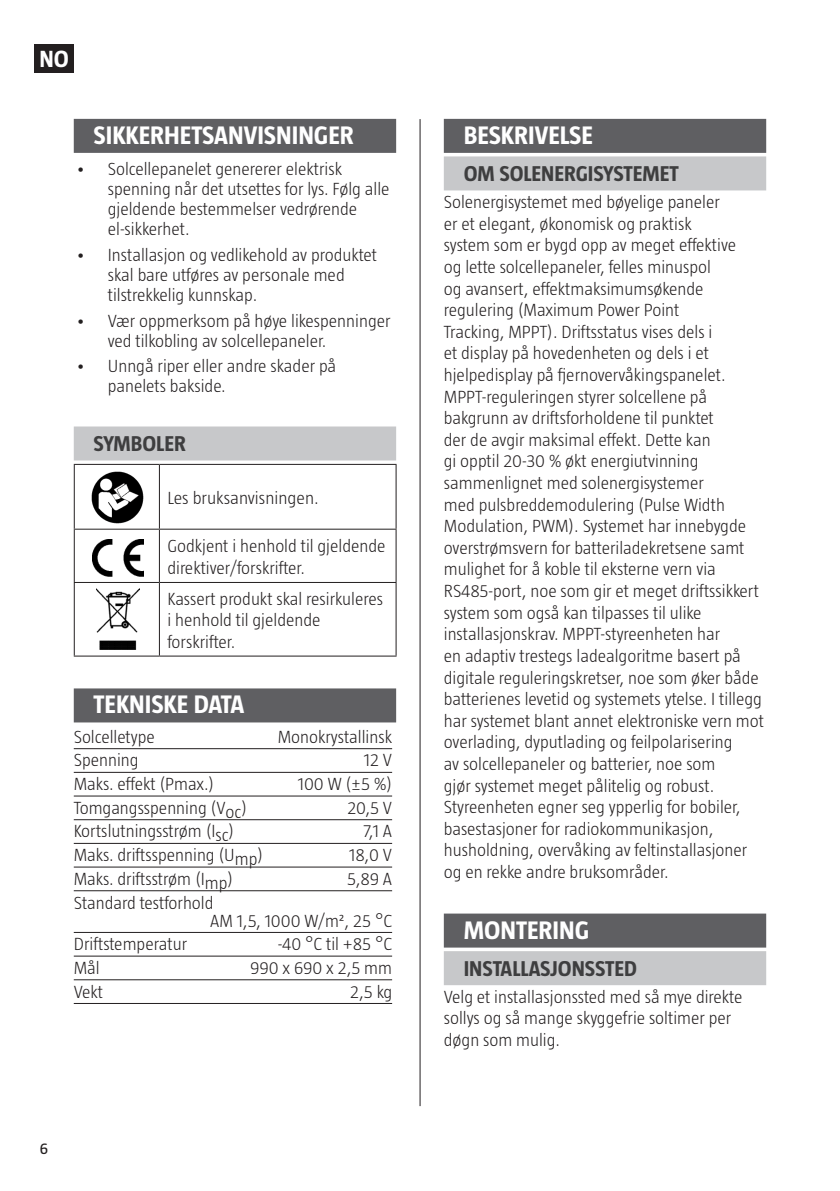
<style>
.page{position:relative;width:840px;height:1191px;background:#fff}
.page>*{position:absolute;margin:0;border:0;box-sizing:border-box;transform-origin:0 0}
.t1{font:700 26px "Taz";color:#fff}
.t2{font:700 24px "Taz";color:#fff}
.t3{font:700 22px "Taz";color:#3e3e3f}
.t4{font:300 18px/21.6px "Taz";color:#231f20}
.t5{font:16px "Taz";color:#231f20}
</style>
<div class="page">
<div style="left:35px;top:44px;width:39px;height:29px;background:#231f20"></div>
<hr style="left:419px;top:119px;width:1px;height:987px;background:#231f20">
<div style="left:443px;top:119px;width:322px;height:34px;background:#5f5f62"></div>
<div style="left:443px;top:156px;width:322px;height:34px;background:#c7c8ca"></div>
<div style="left:443px;top:913px;width:322px;height:34px;background:#5f5f62"></div>
<div style="left:443px;top:951px;width:322px;height:34px;background:#c7c8ca"></div>
<div style="left:74px;top:119px;width:322px;height:34px;background:#5f5f62"></div>
<div style="left:74px;top:426px;width:322px;height:34px;background:#c7c8ca"></div>
<div style="left:74px;top:688px;width:322px;height:34px;background:#5f5f62"></div>
<hr style="left:74px;top:748px;width:318px;height:1px;background:#231f20">
<hr style="left:74px;top:772px;width:318px;height:1px;background:#231f20">
<hr style="left:74px;top:795px;width:318px;height:1px;background:#231f20">
<hr style="left:74px;top:819px;width:318px;height:1px;background:#231f20">
<hr style="left:74px;top:843px;width:318px;height:1px;background:#231f20">
<hr style="left:74px;top:866px;width:318px;height:1px;background:#231f20">
<hr style="left:74px;top:890px;width:318px;height:1px;background:#231f20">
<hr style="left:74px;top:932px;width:318px;height:1px;background:#231f20">
<hr style="left:74px;top:955px;width:318px;height:1px;background:#231f20">
<hr style="left:74px;top:979px;width:318px;height:1px;background:#231f20">
<hr style="left:74px;top:1003px;width:318px;height:1px;background:#231f20">
<hr style="left:74px;top:464px;width:85px;height:1px;background:#231f20">
<hr style="left:159px;top:464px;width:237px;height:1px;background:#231f20">
<hr style="left:74px;top:465px;width:1px;height:63px;background:#231f20">
<hr style="left:159px;top:465px;width:1px;height:63px;background:#231f20">
<hr style="left:395px;top:465px;width:1px;height:63px;background:#231f20">
<hr style="left:74px;top:528px;width:85px;height:1px;background:#231f20">
<hr style="left:74px;top:529px;width:1px;height:53px;background:#231f20">
<hr style="left:159px;top:528px;width:237px;height:1px;background:#231f20">
<hr style="left:159px;top:529px;width:1px;height:53px;background:#231f20">
<hr style="left:395px;top:529px;width:1px;height:53px;background:#231f20">
<hr style="left:74px;top:582px;width:85px;height:1px;background:#231f20">
<hr style="left:74px;top:583px;width:1px;height:72px;background:#231f20">
<hr style="left:159px;top:582px;width:237px;height:1px;background:#231f20">
<hr style="left:159px;top:583px;width:1px;height:72px;background:#231f20">
<hr style="left:395px;top:583px;width:1px;height:72px;background:#231f20">
<hr style="left:74px;top:655px;width:85px;height:1px;background:#231f20">
<hr style="left:159px;top:655px;width:237px;height:1px;background:#231f20">
<img style="left:91px;top:471px;width:52px;height:52px">
<img style="left:92px;top:540px;width:51px;height:36px">
<img style="left:96px;top:588px;width:43px;height:61px">
<h2 class="t2" style="left:39px;top:45px;width:31px">NO</h2>
<h1 class="t1" style="left:94px;top:120px;width:261px">SIKKERHETSANVISNINGER</h1>
<p class="t4" style="left:108px;top:159px;width:283px;line-height:20px;text-indent:-32px">• Solcellepanelet genererer elektrisk spenning når det utsettes for lys. Følg alle gjeldende bestemmelser vedrørende el-sikkerhet.</p>
<p class="t4" style="left:108px;top:244px;width:270px;line-height:20px;text-indent:-32px">• Installasjon og vedlikehold av produktet skal bare utføres av personale med tilstrekkelig kunnskap.</p>
<p class="t4" style="left:108px;top:310px;width:284px;line-height:20px;text-indent:-32px">• Vær oppmerksom på høye likespenninger ved tilkobling av solcellepaneler.</p>
<p class="t4" style="left:108px;top:356px;width:230px;line-height:20px;text-indent:-32px">• Unngå riper eller andre skader på panelets bakside.</p>
<p class="t3" style="left:94px;top:431px;width:94px">SYMBOLER</p>
<p class="t4" style="left:167px;top:487px;width:153px">Les bruksanvisningen.</p>
<p class="t4" style="left:167px;top:535px;width:219px">Godkjent i henhold til gjeldende direktiver/forskrifter.</p>
<p class="t4" style="left:167px;top:588px;width:217px">Kassert produkt skal resirkuleres i henhold til gjeldende forskrifter.</p>
<h1 class="t1" style="left:94px;top:690px;width:152px">TEKNISKE DATA</h1>
<p class="t4" style="left:74px;top:725px;width:82px">Solcelletype</p>
<p class="t4" style="left:277px;top:725px;width:116px">Monokrystallinsk</p>
<p class="t4" style="left:74px;top:749px;width:66px">Spenning</p>
<p class="t4" style="left:364px;top:749px;width:30px">12 V</p>
<p class="t4" style="left:74px;top:773px;width:142px">Maks. effekt (Pmax.)</p>
<p class="t4" style="left:298px;top:773px;width:96px">100 W (±5 %)</p>
<p class="t4" style="left:74px;top:796px;width:175px">Tomgangsspenning (Voc)</p>
<p class="t4" style="left:347px;top:796px;width:46px">20,5 V</p>
<p class="t4" style="left:74px;top:820px;width:162px">Kortslutningsstrøm (Isc)</p>
<p class="t4" style="left:363px;top:820px;width:31px">7,1 A</p>
<p class="t4" style="left:74px;top:844px;width:191px">Maks. driftsspenning (Ump)</p>
<p class="t4" style="left:349px;top:844px;width:44px">18,0 V</p>
<p class="t4" style="left:74px;top:867px;width:161px">Maks. driftsstrøm (Imp)</p>
<p class="t4" style="left:347px;top:867px;width:46px">5,89 A</p>
<p class="t4" style="left:210px;top:893px;width:183px;line-height:18px;text-indent:-136px">Standard testforhold<br>AM 1,5, 1000 W/m², 25 °C</p>
<p class="t4" style="left:74px;top:933px;width:115px">Driftstemperatur</p>
<p class="t4" style="left:277px;top:933px;width:116px">-40 °C til +85 °C</p>
<p class="t4" style="left:74px;top:956px;width:27px">Mål</p>
<p class="t4" style="left:250px;top:956px;width:143px">990 x 690 x 2,5 mm</p>
<p class="t4" style="left:74px;top:980px;width:31px">Vekt</p>
<p class="t4" style="left:350px;top:980px;width:43px">2,5 kg</p>
<p class="t5" style="left:40px;top:1139px;width:10px">6</p>
<h1 class="t1" style="left:463px;top:120px;width:130px">BESKRIVELSE</h1>
<p class="t3" style="left:463px;top:161px;width:216px">OM SOLENERGISYSTEMET</p>
<p class="t4" style="left:443px;top:191px;width:321px">Solenergisystemet med bøyelige paneler<br>er et elegant, økonomisk og praktisk<br>system som er bygd opp av meget effektive<br>og lette solcellepaneler, felles minuspol<br>og avansert, effektmaksimumsøkende regulering (Maximum Power Point<br>Tracking, MPPT). Driftsstatus vises dels i<br>et display på hovedenheten og dels i et hjelpedisplay på fjernovervåkingspanelet.<br>MPPT-reguleringen styrer solcellene på bakgrunn av driftsforholdene til punktet<br>der de avgir maksimal effekt. Dette kan<br>gi opptil 20-30 % økt energiutvinning sammenlignet med solenergisystemer<br>med pulsbreddemodulering (Pulse Width Modulation, PWM). Systemet har innebygde overstrømsvern for batteriladekretsene samt mulighet for å koble til eksterne vern via RS485-port, noe som gir et meget driftssikkert system som også kan tilpasses til ulike installasjonskrav. MPPT-styreenheten har<br>en adaptiv trestegs ladealgoritme basert på digitale reguleringskretser, noe som øker både batterienes levetid og systemets ytelse. I tillegg har systemet blant annet elektroniske vern mot overlading, dyputlading og feilpolarisering<br>av solcellepaneler og batterier, noe som<br>gjør systemet meget pålitelig og robust.<br>Styreenheten egner seg ypperlig for bobiler, basestasjoner for radiokommunikasjon, husholdning, overvåking av feltinstallasjoner og en rekke andre bruksområder.</p>
<h1 class="t1" style="left:463px;top:915px;width:127px">MONTERING</h1>
<p class="t3" style="left:463px;top:955px;width:175px">INSTALLASJONSSTED</p>
<p class="t4" style="left:443px;top:985px;width:300px">Velg et installasjonssted med så mye direkte sollys og så mange skyggefrie soltimer per døgn som mulig.</p>
</div>
